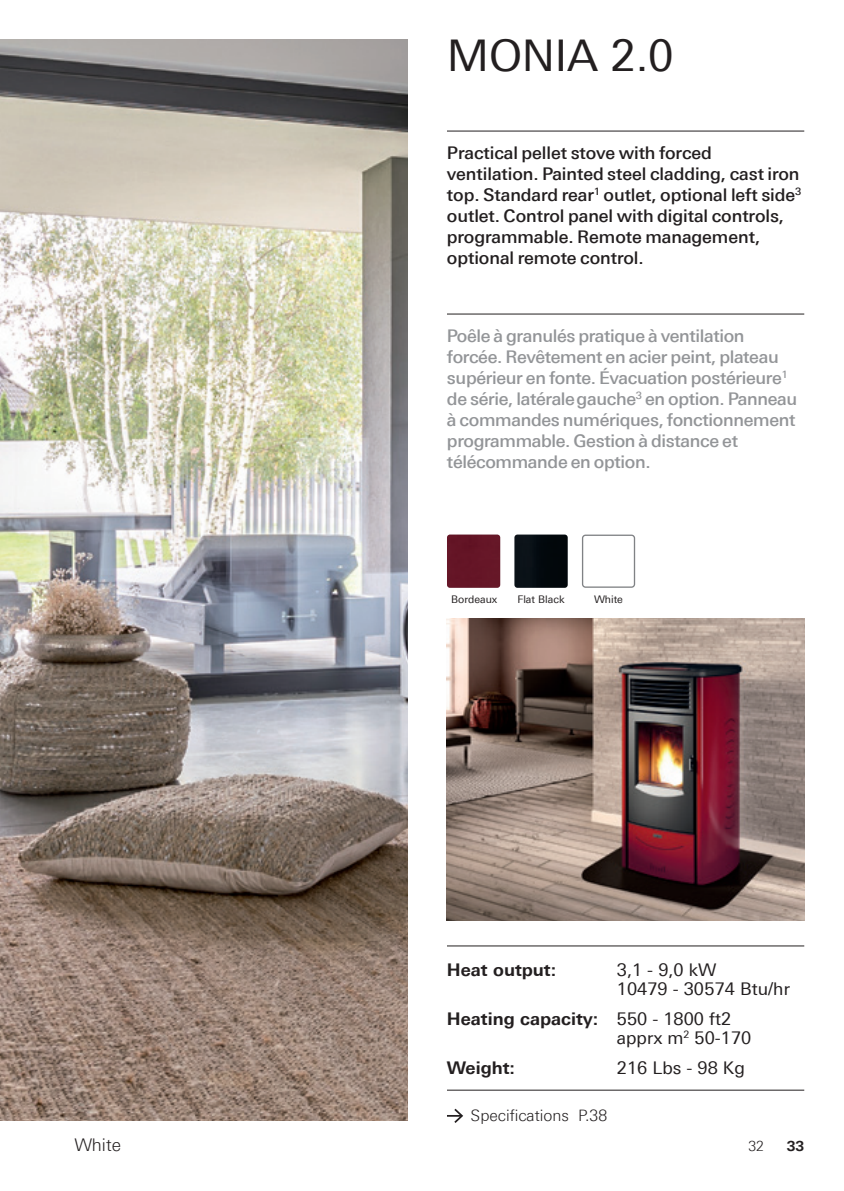
<style>
.page{position:relative;width:844px;height:1191px;background:#fff}
.page>*{position:absolute;margin:0;border:0;box-sizing:border-box;transform-origin:0 0}
._01_Nome_Stufa{font:43.75px "Linotype Univers 430";letter-spacing:-.005em;color:#231f20}
._02_Testo_prodotto_S{font:500 17.5px/21px "Linotype Univers 530";letter-spacing:-.02em;color:#939598}
._02_Testo_prodotto_S-2{font:500 17.5px/21px "Linotype Univers 530";letter-spacing:-.005em;color:#231f20}
._04_Potenze_e_misure{font:17.5px "Linotype Univers 430";color:#231f20}
._04_Potenze_e_misure-2{font:700 17.5px "Linotype Univers 630";color:#231f20}
.t1{font:300 17.5px "Linotype Univers 330";color:#231f20}
._03_Specifications{font:300 15.75px "Linotype Univers 330";color:#231f20}
.t2{font:300 14px "Linotype Univers 330";color:#231f20}
.t3{font:700 14px "Linotype Univers 630";color:#231f20}
._02_05_Nomi_colori{font:10.5px "Linotype Univers 430";color:#231f20}
.s1{font-family:"Linotype Univers 430";font-weight:400}
</style>
<div class="page">
<hr style="left:447px;top:131px;width:357px;height:1px;background:#231f20">
<img style="left:447px;top:618px;width:357px;height:302px">
<img style="left:0;top:40px;width:407px;height:1080px">
<hr style="left:447px;top:314px;width:357px;height:1px;background:#231f20">
<svg style="left:447px;top:1108px;width:17px;height:15px"></svg>
<hr style="left:447px;top:1089px;width:357px;height:1px;background:#231f20">
<hr style="left:447px;top:945px;width:357px;height:1px;background:#231f20">
<div style="left:581px;top:534px;width:54px;height:54px;border:1px solid #808285;border-radius:3px"></div>
<div style="left:447px;top:534px;width:53px;height:54px;background:#651527"></div>
<img style="left:514px;top:534px;width:53px;height:54px">
<p class="_01_Nome_Stufa" style="left:447px;top:31px;width:228px">MONIA 2.0</p>
<p class="_02_Testo_prodotto_S-2" style="left:447px;top:142px;width:356px">Practical pellet stove with forced ventilation. Painted steel cladding, cast iron top. Standard rear<sup>1</sup> outlet, optional left side<sup>3 </sup>outlet. Control panel with digital controls, programmable. Remote management, optional remote control.</p>
<p class="_02_Testo_prodotto_S" style="left:447px;top:325px;width:351px">Poêle à granulés pratique à ventilation forcée. Revêtement en acier peint, plateau supérieur en fonte. Évacuation postérieure<sup>1 </sup>de série, latéralegauche<sup>3</sup> en option. Panneau à commandes numériques, fonctionnement programmable. Gestion à distance et télécommande en option.</p>
<p class="_02_05_Nomi_colori" style="left:451px;top:593px;width:48px">Bordeaux</p>
<p class="_02_05_Nomi_colori" style="left:517px;top:593px;width:49px">Flat Black</p>
<p class="_02_05_Nomi_colori" style="left:594px;top:593px;width:30px">White</p>
<p class="_04_Potenze_e_misure-2" style="left:447px;top:958px;width:111px">Heat output:</p>
<p class="_04_Potenze_e_misure" style="left:616px;top:959px;width:101px">3,1 - 9,0 kW</p>
<p class="_04_Potenze_e_misure" style="left:616px;top:978px;width:174px">10479 - 30574 Btu/hr</p>
<p class="_04_Potenze_e_misure-2" style="left:447px;top:1007px;width:286px">Heating capacity: <span class="s1">550 - 1800 ft2</span></p>
<p class="_04_Potenze_e_misure" style="left:616px;top:1027px;width:136px">apprx m<sup>2</sup> 50-170</p>
<p class="_04_Potenze_e_misure-2" style="left:447px;top:1056px;width:70px">Weight:</p>
<p class="_04_Potenze_e_misure" style="left:616px;top:1057px;width:129px">216 Lbs - 98 Kg</p>
<p class="_03_Specifications" style="left:470px;top:1106px;width:138px">Specifications P.38</p>
<p class="t1" style="left:74px;top:1134px;width:48px">White</p>
<p class="t2" style="left:748px;top:1138px;width:17px">32</p>
<p class="t3" style="left:786px;top:1137px;width:19px">33</p>
</div>
